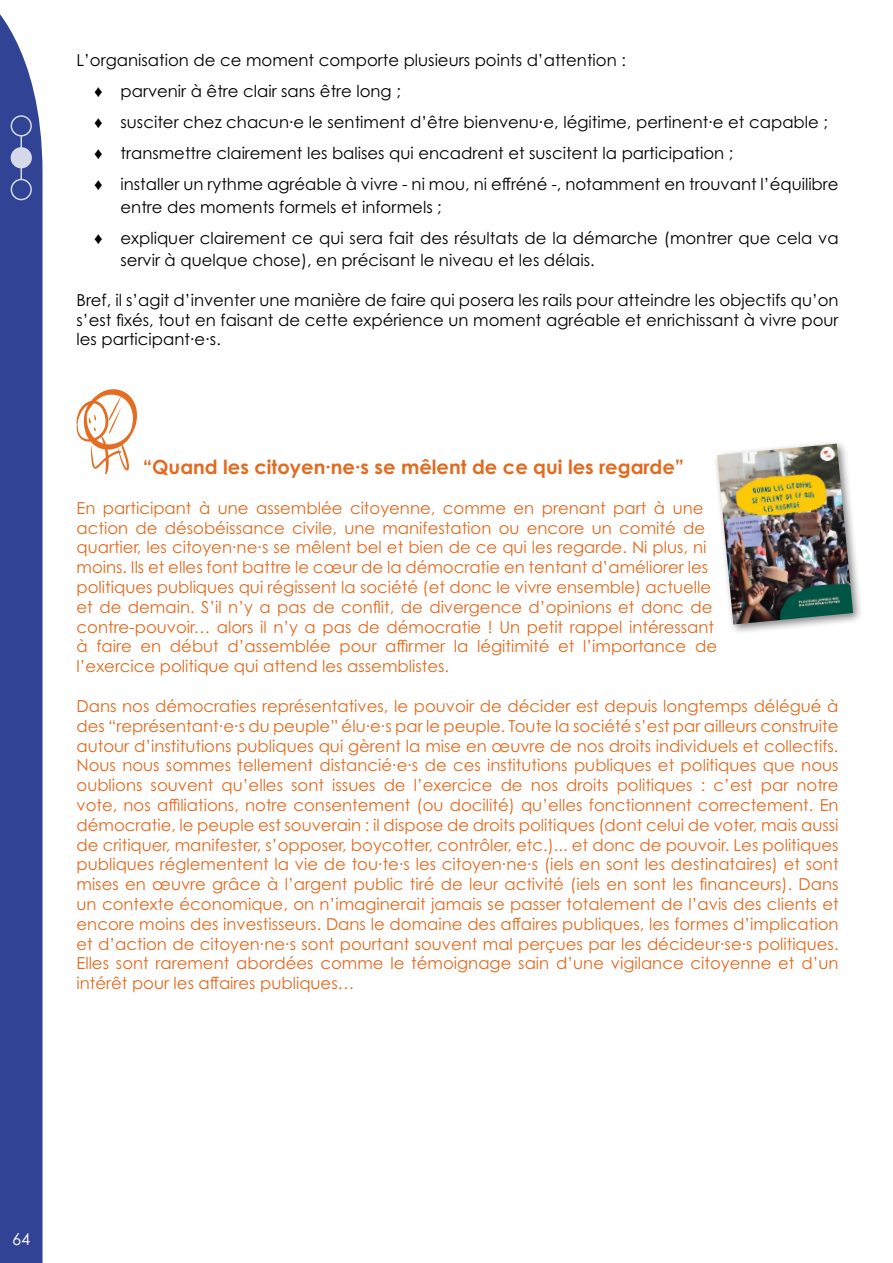
<style>
.page{position:relative;width:893px;height:1263px;background:#fff}
.page>*{position:absolute;margin:0;border:0;box-sizing:border-box;transform-origin:0 0}
.t1{font:700 19.5px "Century Gothic Pro";color:#e36a1f}
.t2{font:16.5px/19.8px "Century Gothic Pro";color:#e36a1f}
.t3{font:16.5px/31px "Century Gothic Pro";color:#000}
.t4{font:16.5px "Century Gothic Pro";color:#fff}
.s1{font-family:"Andale Mono"}
</style>
<div class="page">
<div style="left:0;top:14px;width:43px;height:1249px;background:#304394"></div>
<div style="left:11px;top:115px;width:21px;height:22px;border:2px solid #fff;border-radius:50%"></div>
<svg style="left:10px;top:134px;width:23px;height:67px;background:#6573af"></svg>
<div style="left:712px;top:439px;width:152px;height:196px;background:#000;opacity:.5"></div>
<img style="left:717px;top:444px;width:136px;height:180px">
<svg style="left:76px;top:389px;width:61px;height:85px"></svg>
<p class="t3" style="left:94px;top:45px;width:746px;text-indent:-17px">L’organisation de ce moment comporte plusieurs points d’attention :<br><span class="s1">♦</span> parvenir à être clair sans être long ;<br><span class="s1">♦</span> susciter chez chacun·e le sentiment d’être bienvenu·e, légitime, pertinent·e et capable ; <span class="s1">♦</span> transmettre clairement les balises qui encadrent et suscitent la participation ;<br><span class="s1">♦</span> installer un rythme agréable à vivre - ni mou, ni effréné -, notamment en trouvant l’équilibre</p>
<p class="t3" style="left:94px;top:191px;width:747px;text-indent:27px">entre des moments formels et informels ;<br><span class="s1">♦</span> expliquer clairement ce qui sera fait des résultats de la démarche (montrer que cela va</p>
<p class="t3" style="left:121px;top:245px;width:476px">servir à quelque chose), en précisant le niveau et les délais.</p>
<p class="t3" style="left:77px;top:290px;width:764px;line-height:19.8px;text-align:justify">Bref, il s’agit d’inventer une manière de faire qui posera les rails pour atteindre les objectifs qu’on s’est fixés, tout en faisant de cette expérience un moment agréable et enrichissant à vivre pour les participant·e·s.</p>
<p class="t1" style="left:143px;top:455px;width:543px">“Quand les citoyen·ne·s se mêlent de ce qui les regarde”</p>
<p class="t2" style="left:77px;top:498px;width:642px">En participant à une assemblée citoyenne, comme en prenant part à une action de désobéissance civile, une manifestation ou encore un comité de quartier, les citoyen·ne·s se mêlent bel et bien de ce qui les regarde. Ni plus, ni moins. Ils et elles font battre le cœur de la démocratie en tentant d’améliorer les politiques publiques qui régissent la société (et donc le vivre ensemble) actuelle et de demain. S’il n’y a pas de conflit, de divergence d’opinions et donc de contre-pouvoir… alors il n’y a pas de démocratie ! Un petit rappel intéressant à faire en début d’assemblée pour affirmer la légitimité et l’importance de l’exercice politique qui attend les assemblistes.</p>
<p class="t2" style="left:77px;top:696px;width:764px;text-align:justify">Dans nos démocraties représentatives, le pouvoir de décider est depuis longtemps délégué à des “représentant·e·s du peuple” élu·e·s par le peuple. Toute la société s’est par ailleurs construite autour d’institutions publiques qui gèrent la mise en œuvre de nos droits individuels et collectifs.<br>Nous nous sommes tellement distancié·e·s de ces institutions publiques et politiques que nous oublions souvent qu’elles sont issues de l’exercice de nos droits politiques : c’est par notre vote, nos affiliations, notre consentement (ou docilité) qu’elles fonctionnent correctement. En démocratie, le peuple est souverain : il dispose de droits politiques (dont celui de voter, mais aussi de critiquer, manifester, s’opposer, boycotter, contrôler, etc.)... et donc de pouvoir. Les politiques publiques réglementent la vie de tou·te·s les citoyen·ne·s (iels en sont les destinataires) et sont mises en œuvre grâce à l’argent public tiré de leur activité (iels en sont les financeurs). Dans un contexte économique, on n’imaginerait jamais se passer totalement de l’avis des clients et encore moins des investisseurs. Dans le domaine des affaires publiques, les formes d’implication et d’action de citoyen·ne·s sont pourtant souvent mal perçues par les décideur·se·s politiques.<br>Elles sont rarement abordées comme le témoignage sain d’une vigilance citoyenne et d’un intérêt pour les affaires publiques…</p>
<p class="t4" style="left:12px;top:1229px;width:20px">64</p>
</div>
